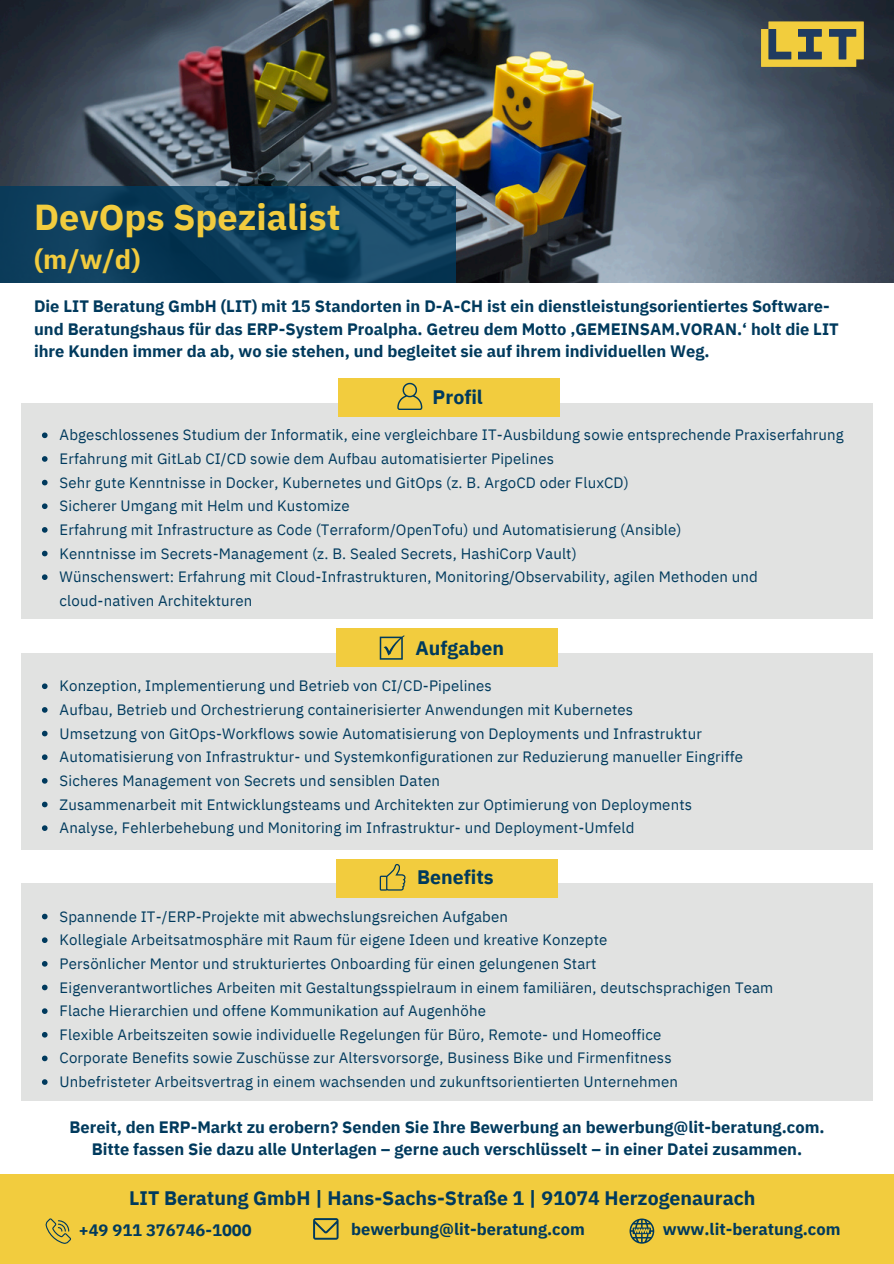
<style>
.page{position:relative;width:894px;height:1264px;background:#fff}
.page>*{position:absolute;margin:0;border:0;box-sizing:border-box;transform-origin:0 0}
.t1{font:700 36px "IBM Plex Sans";color:#f2cc3e}
.t2{font:700 27px "IBM Plex Sans";color:#f2cc3e}
.t3{font:700 19.5px "IBM Plex Sans";color:#003a5d}
.t4{font:700 16.5px/22.5px "IBM Plex Sans";color:#003a5d}
.t5{font:15px/23.7px "IBM Plex Sans";letter-spacing:.01em;color:#003a5d}
</style>
<div class="page">
<div style="left:21px;top:403px;width:851px;height:215px;background:#e0e1e0"></div>
<div style="left:338px;top:378px;width:221px;height:38px;background:#f2cc3e"></div>
<svg style="left:42px;top:432px;width:6px;height:6px"></svg>
<svg style="left:42px;top:456px;width:6px;height:6px"></svg>
<svg style="left:42px;top:480px;width:6px;height:5px"></svg>
<svg style="left:42px;top:503px;width:6px;height:6px"></svg>
<svg style="left:42px;top:527px;width:6px;height:5px"></svg>
<svg style="left:42px;top:550px;width:6px;height:6px"></svg>
<svg style="left:42px;top:574px;width:6px;height:6px"></svg>
<svg style="left:397px;top:383px;width:25px;height:27px"></svg>
<div style="left:0;top:1174px;width:893px;height:89px;background:#f2cc3e"></div>
<svg style="left:313px;top:1218px;width:25px;height:21px"></svg>
<svg style="left:629px;top:1218px;width:25px;height:25px"></svg>
<img style="left:0;top:0;width:893px;height:282px">
<svg style="left:0;top:186px;width:455px;height:96px;background:#0e3e5d"></svg>
<svg style="left:45px;top:1218px;width:26px;height:26px"></svg>
<svg style="left:761px;top:22px;width:102px;height:45px;background:#b4a246"></svg>
<div style="left:21px;top:883px;width:851px;height:217px;background:#e0e1e0"></div>
<div style="left:336px;top:859px;width:221px;height:38px;background:#f2cc3e"></div>
<svg style="left:379px;top:864px;width:26px;height:26px"></svg>
<svg style="left:42px;top:913px;width:6px;height:6px"></svg>
<svg style="left:42px;top:937px;width:6px;height:6px"></svg>
<svg style="left:42px;top:961px;width:6px;height:5px"></svg>
<svg style="left:42px;top:984px;width:6px;height:6px"></svg>
<svg style="left:42px;top:1008px;width:6px;height:5px"></svg>
<svg style="left:42px;top:1032px;width:6px;height:5px"></svg>
<svg style="left:42px;top:1055px;width:6px;height:6px"></svg>
<svg style="left:42px;top:1079px;width:6px;height:5px"></svg>
<div style="left:21px;top:653px;width:851px;height:196px;background:#e0e1e0"></div>
<svg style="left:42px;top:683px;width:6px;height:6px"></svg>
<svg style="left:42px;top:707px;width:6px;height:5px"></svg>
<svg style="left:42px;top:730px;width:6px;height:6px"></svg>
<svg style="left:42px;top:754px;width:6px;height:6px"></svg>
<svg style="left:42px;top:778px;width:6px;height:5px"></svg>
<svg style="left:42px;top:801px;width:6px;height:6px"></svg>
<svg style="left:42px;top:825px;width:6px;height:6px"></svg>
<div style="left:336px;top:629px;width:221px;height:38px;background:#f2cc3e"></div>
<svg style="left:379px;top:635px;width:25px;height:24px"></svg>
<h1 class="t1" style="left:34px;top:193px;width:308px">DevOps Spezialist</h1>
<h2 class="t2" style="left:34px;top:242px;width:108px">(m/w/d)</h2>
<p class="t4" style="left:34px;top:295px;width:806px">Die LIT Beratung GmbH (LIT) mit 15 Standorten in D-A-CH ist ein dienstleistungsorientiertes Software&shy;und Beratungshaus für das ERP-System Proalpha. Getreu dem Motto ‚GEMEINSAM.VORAN.‘ holt die LIT ihre Kunden immer da ab, wo sie stehen, und begleitet sie auf ihrem individuellen Weg.</p>
<h3 class="t3" style="left:432px;top:383px;width:52px">Profil</h3>
<p class="t5" style="left:60px;top:423px;width:785px">Abgeschlossenes Studium der Informatik, eine vergleichbare IT-Ausbildung sowie entsprechende Praxiserfahrung Erfahrung mit GitLab CI/CD sowie dem Aufbau automatisierter Pipelines<br>Sehr gute Kenntnisse in Docker, Kubernetes und GitOps (z. B. ArgoCD oder FluxCD)<br>Sicherer Umgang mit Helm und Kustomize<br>Erfahrung mit Infrastructure as Code (Terraform/OpenTofu) und Automatisierung (Ansible)<br>Kenntnisse im Secrets-Management (z. B. Sealed Secrets, HashiCorp Vault)<br>Wünschenswert: Erfahrung mit Cloud-Infrastrukturen, Monitoring/Observability, agilen Methoden und cloud-nativen Architekturen</p>
<h3 class="t3" style="left:415px;top:634px;width:90px">Aufgaben</h3>
<p class="t5" style="left:60px;top:674px;width:685px">Konzeption, Implementierung und Betrieb von CI/CD-Pipelines<br>Aufbau, Betrieb und Orchestrierung containerisierter Anwendungen mit Kubernetes<br>Umsetzung von GitOps-Workflows sowie Automatisierung von Deployments und Infrastruktur Automatisierung von Infrastruktur- und Systemkonfigurationen zur Reduzierung manueller Eingriffe Sicheres Management von Secrets und sensiblen Daten<br>Zusammenarbeit mit Entwicklungsteams und Architekten zur Optimierung von Deployments Analyse, Fehlerbehebung und Monitoring im Infrastruktur- und Deployment-Umfeld</p>
<h3 class="t3" style="left:417px;top:864px;width:78px">Benefits</h3>
<p class="t5" style="left:60px;top:904px;width:715px">Spannende IT-/ERP-Projekte mit abwechslungsreichen Aufgaben<br>Kollegiale Arbeitsatmosphäre mit Raum für eigene Ideen und kreative Konzepte<br>Persönlicher Mentor und strukturiertes Onboarding für einen gelungenen Start<br>Eigenverantwortliches Arbeiten mit Gestaltungsspielraum in einem familiären, deutschsprachigen Team Flache Hierarchien und offene Kommunikation auf Augenhöhe<br>Flexible Arbeitszeiten sowie individuelle Regelungen für Büro, Remote- und Homeoffice<br>Corporate Benefits sowie Zuschüsse zur Altersvorsorge, Business Bike und Firmenfitness<br>Unbefristeter Arbeitsvertrag in einem wachsenden und zukunftsorientierten Unternehmen</p>
<p class="t4" style="left:69px;top:1115px;width:756px;text-align:center">Bereit, den ERP-Markt zu erobern? Senden Sie Ihre Bewerbung an bewerbung@lit-beratung.com.<br>Bitte fassen Sie dazu alle Unterlagen – gerne auch verschlüsselt – in einer Datei zusammen.</p>
<h3 class="t3" style="left:129px;top:1184px;width:627px">LIT Beratung GmbH | Hans-Sachs-Straße 1 | 91074 Herzogenaurach</h3>
<p class="t4" style="left:79px;top:1218px;width:174px">+49 911 376746-1000</p>
<p class="t4" style="left:351px;top:1217px;width:235px">bewerbung@lit-beratung.com</p>
<p class="t4" style="left:662px;top:1217px;width:179px">www.lit-beratung.com</p>
</div>
